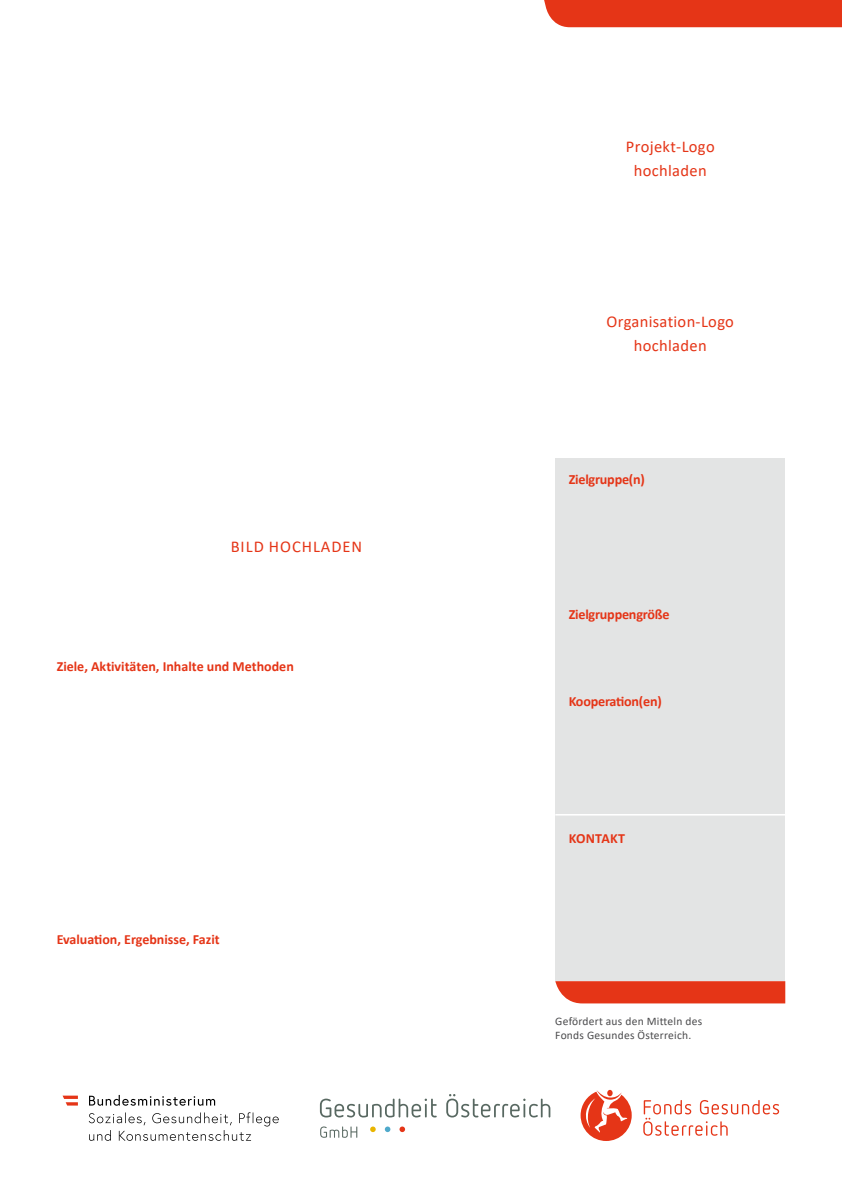
<style>
.page{position:relative;width:842px;height:1192px;background:#fff}
.page>*{position:absolute;margin:0;border:0;box-sizing:border-box;transform-origin:0 0}
.t1{font:16.5px/24px "Calibri";letter-spacing:.02em;color:#e53517;text-align:center}
.t2{font:16.5px "Calibri";letter-spacing:.06em;color:#e53517}
.t3{font:700 14.15px "Calibri";letter-spacing:-.015em;color:#e53517}
.t4{font:700 14px "Calibri";color:#e53517}
.t5{font:700 14px "Calibri";letter-spacing:.02em;color:#e53517}
.t6{font:11.5px "Calibri";letter-spacing:.02em;color:#4b4b4d}
</style>
<div class="page">
<div style="left:544px;top:0;width:298px;height:27px;background:#e53517"></div>
<div style="left:555px;top:459px;width:230px;height:522px;background:#e3e4e4"></div>
<svg style="left:555px;top:981px;width:230px;height:22px"></svg>
<hr style="left:555px;top:814px;width:230px;height:2px;background:#fff">
<svg style="left:320px;top:1099px;width:117px;height:18px"></svg>
<svg style="left:446px;top:1094px;width:104px;height:23px"></svg>
<svg style="left:320px;top:1126px;width:37px;height:12px"></svg>
<svg style="left:370px;top:1127px;width:6px;height:5px"></svg>
<svg style="left:385px;top:1127px;width:5px;height:5px"></svg>
<svg style="left:399px;top:1127px;width:6px;height:5px"></svg>
<svg style="left:581px;top:1090px;width:51px;height:51px"></svg>
<svg style="left:643px;top:1100px;width:136px;height:36px"></svg>
<svg style="left:89px;top:1112px;width:190px;height:29px"></svg>
<svg style="left:89px;top:1095px;width:126px;height:11px"></svg>
<svg style="left:63px;top:1096px;width:15px;height:10px"></svg>
<p class="t2" style="left:231px;top:535px;width:133px">BILD HOCHLADEN</p>
<p class="t4" style="left:57px;top:656px;width:239px">Ziele, Aktivitäten, Inhalte und Methoden</p>
<p class="t4" style="left:57px;top:929px;width:164px">Evaluation, Ergebnisse, Fazit</p>
<p class="t1" style="left:626px;top:135px;width:90px">Projekt-Logo hochladen</p>
<p class="t1" style="left:606px;top:309px;width:129px">Organisation-Logo hochladen</p>
<p class="t3" style="left:569px;top:470px;width:78px">Zielgruppe(n)</p>
<p class="t3" style="left:569px;top:604px;width:102px">Zielgruppengröße</p>
<p class="t3" style="left:569px;top:691px;width:95px">Kooperation(en)</p>
<p class="t5" style="left:569px;top:828px;width:58px">KONTAKT</p>
<p class="t6" style="left:555px;top:1013px;width:148px">Gefördert aus den Mitteln des</p>
<p class="t6" style="left:555px;top:1027px;width:137px">Fonds Gesundes Österreich.</p>
</div>
